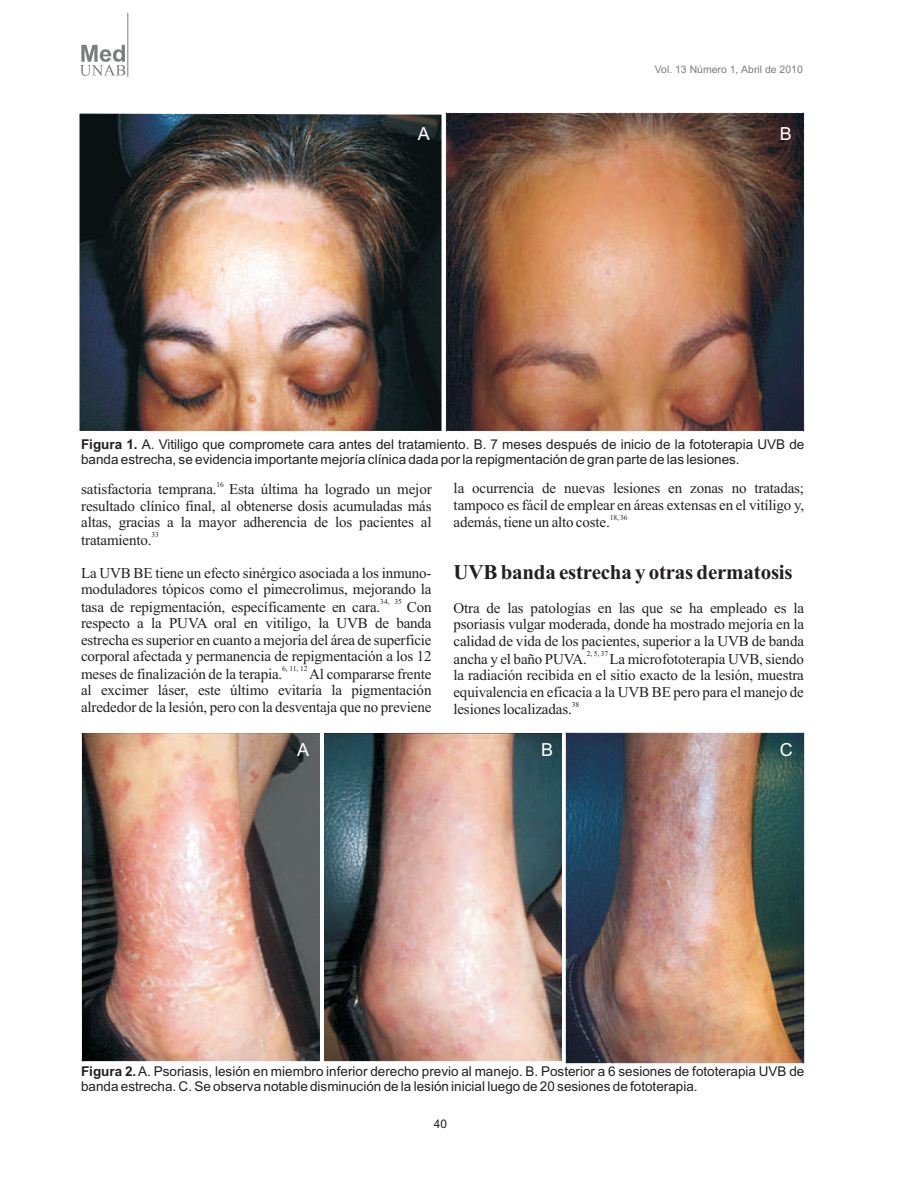
<style>
.page{position:relative;width:915px;height:1188px;background:#fff}
.page>*{position:absolute;margin:0;border:0;box-sizing:border-box;transform-origin:0 0}
.t1{font:18px "Arial";color:#fff}
.t2{font:15px/32.7px "Times New Roman";letter-spacing:-.01em;color:#231f20}
.t3{font:13.5px/15.1px "Arial";color:#231f20}
.t4{font:11.85px "Arial";color:#231f20}
.t5{font:10.5px "Arial";color:#7c7d7e}
.t6{font:7.5px "Times New Roman";color:#231f20}
.s1{font-weight:700}
.s2{font-weight:700;font-size:21px}
</style>
<div class="page">
<img style="left:79px;top:114px;width:362px;height:318px">
<img style="left:445px;top:113px;width:359px;height:319px">
<img style="left:81px;top:733px;width:238px;height:328px">
<img style="left:324px;top:733px;width:237px;height:328px">
<img style="left:565px;top:732px;width:239px;height:332px">
<svg style="left:80px;top:45px;width:45px;height:31px"></svg>
<hr style="left:127px;top:13px;width:1px;height:64px;background:#7c7d7e">
<p class="t5" style="left:654px;top:66px;width:149px">Vol. 13 Número 1, Abril de 2010</p>
<p class="t1" style="left:417px;top:127px;width:14px">A</p>
<p class="t1" style="left:779px;top:127px;width:14px">B</p>
<p class="t3" style="left:81px;top:438px;width:724px"><span class="s1">Figura 1.</span> A. Vitiligo que compromete cara antes del tratamiento. B. 7 meses después de inicio de la fototerapia UVB de banda estrecha, se evidencia importante mejoría clínica dada por la repigmentación de gran parte de las lesiones.</p>
<p class="t6" style="left:216px;top:481px;width:9px">16</p>
<p class="t2" style="left:81px;top:474px;width:352px">satisfactoria temprana. Esta última ha logrado un mejor</p>
<p class="t2" style="left:453px;top:473px;width:352px">la ocurrencia de nuevas lesiones en zonas no tratadas;</p>
<p class="t2" style="left:81px;top:491px;width:352px">resultado clínico final, al obtenerse dosis acumuladas más</p>
<p class="t2" style="left:453px;top:490px;width:352px">tampoco es fácil de emplear en áreas extensas en el vitíligo y,</p>
<p class="t6" style="left:609px;top:515px;width:19px">18, 36</p>
<p class="t2" style="left:81px;top:507px;width:352px">altas, gracias a la mayor adherencia de los pacientes al</p>
<p class="t2" style="left:453px;top:507px;width:158px">además, tiene un alto coste.</p>
<p class="t6" style="left:151px;top:532px;width:9px">33</p>
<p class="t2" style="left:81px;top:525px;width:712px">tratamiento.<br>La UVB BE tiene un efecto sinérgico asociada a los inmuno- <span class="s2">UVB banda estrecha y otras dermatosis</span></p>
<p class="t2" style="left:81px;top:574px;width:352px">moduladores tópicos como el pimecrolimus, mejorando la</p>
<p class="t6" style="left:380px;top:599px;width:23px">34, 35</p>
<p class="t2" style="left:81px;top:592px;width:300px">tasa de repigmentación, específicamente en cara.</p>
<p class="t2" style="left:407px;top:592px;width:26px">Con</p>
<p class="t2" style="left:453px;top:593px;width:352px">Otra de las patologías en las que se ha empleado es la</p>
<p class="t2" style="left:81px;top:608px;width:352px">respecto a la PUVA oral en vitiligo, la UVB de banda</p>
<p class="t2" style="left:453px;top:610px;width:352px">psoriasis vulgar moderada, donde ha mostrado mejoría en la</p>
<p class="t2" style="left:81px;top:625px;width:352px">estrecha es superior en cuanto a mejoría del área de superficie</p>
<p class="t2" style="left:453px;top:626px;width:352px">calidad de vida de los pacientes, superior a la UVB de banda</p>
<p class="t6" style="left:586px;top:651px;width:23px">2, 5, 37</p>
<p class="t2" style="left:81px;top:642px;width:352px">corporal afectada y permanencia de repigmentación a los 12</p>
<p class="t2" style="left:453px;top:644px;width:135px">ancha y el baño PUVA.</p>
<p class="t2" style="left:609px;top:644px;width:196px">La microfototerapia UVB, siendo</p>
<p class="t6" style="left:282px;top:666px;width:27px">6, 11, 12</p>
<p class="t2" style="left:81px;top:659px;width:203px">meses de finalización de la terapia.</p>
<p class="t2" style="left:309px;top:659px;width:124px">Al compararse frente</p>
<p class="t2" style="left:453px;top:660px;width:352px">la radiación recibida en el sitio exacto de la lesión, muestra</p>
<p class="t2" style="left:81px;top:676px;width:352px">al excimer láser, este último evitaría la pigmentación</p>
<p class="t2" style="left:453px;top:677px;width:352px">equivalencia en eficacia a la UVB BE pero para el manejo de</p>
<p class="t6" style="left:571px;top:701px;width:9px">38</p>
<p class="t2" style="left:81px;top:692px;width:352px">alrededor de la lesión, pero con la desventaja que no previene</p>
<p class="t2" style="left:453px;top:694px;width:120px">lesiones localizadas.</p>
<p class="t1" style="left:297px;top:743px;width:14px">A</p>
<p class="t1" style="left:541px;top:743px;width:14px">B</p>
<p class="t1" style="left:779px;top:743px;width:14px">C</p>
<p class="t3" style="left:81px;top:1065px;width:724px"><span class="s1">Figura 2.</span>A. Psoriasis, lesión en miembro inferior derecho previo al manejo. B. Posterior a 6 sesiones de fototerapia UVB de banda estrecha. C. Se observa notable disminución de la lesión inicial luego de 20 sesiones de fototerapia.</p>
<p class="t4" style="left:434px;top:1120px;width:15px">40</p>
</div>
